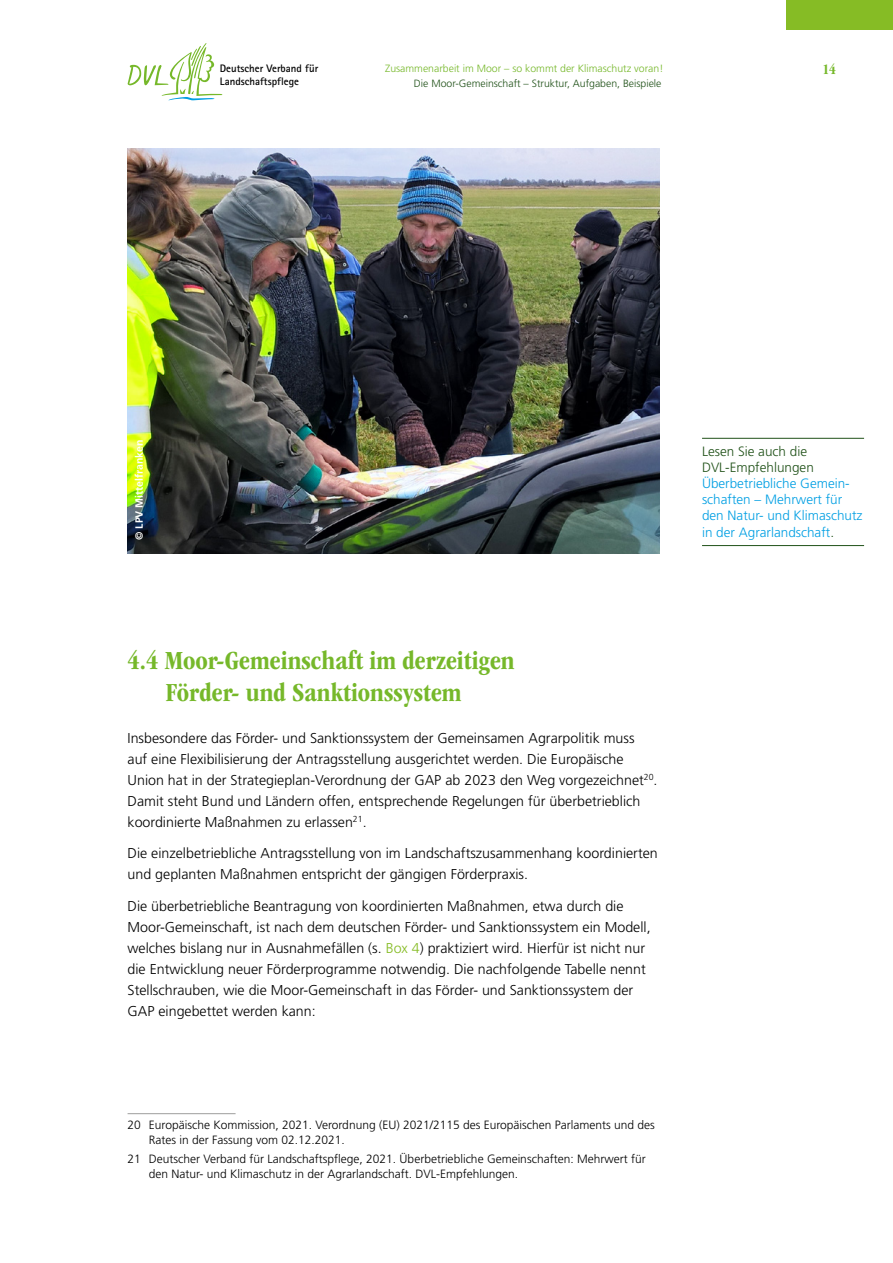
<style>
.page{position:relative;width:893px;height:1263px;background:#fff}
.page>*{position:absolute;margin:0;border:0;box-sizing:border-box;transform-origin:0 0}
.Kapitel_-_Ebene_1{font:700 condensed 27px/31.5px "ITC Garamond Std";color:#76b82a;text-align:center}
.t1{font:700 condensed 15px "ITC Garamond Std";color:#76b82a}
.LT_1-Sp{font:300 14.25px/21px "Frutiger LT Std";color:#000}
.Marginalspalte_Hinwe{font:300 13.5px/16.2px "Frutiger LT Std";color:#009fe3}
.Fußnote{font:300 12px/15px "Frutiger LT Std";color:#000}
.t2{font:700 10.8px "Rotis Sans Serif";color:#000}
.t3{font:300 10.5px "Frutiger LT Std";color:#205118}
.t4{font:300 10.5px "Frutiger LT Std";color:#76b82a}
.LT_1-Sp-2{font:700 10.5px "Frutiger LT Std";color:#fff}
.s1{color:#205118}
.s2{color:#86bc25}
</style>
<div class="page">
<div style="left:787px;top:0;width:106px;height:30px;background:#86bc25"></div>
<svg style="left:128px;top:43px;width:95px;height:58px"></svg>
<hr style="left:128px;top:1113px;width:108px;height:1px;background:#9d9d9c">
<img style="left:128px;top:149px;width:531px;height:405px">
<hr style="left:702px;top:438px;width:162px;height:1px;background:#205118">
<hr style="left:702px;top:545px;width:162px;height:1px;background:#205118">
<p class="t2" style="left:220px;top:62px;width:100px">Deutscher Verband für</p>
<p class="t1" style="left:822px;top:61px;width:15px">14</p>
<p class="t2" style="left:220px;top:75px;width:81px">Landschaftspflege</p>
<p class="t3" style="left:414px;top:77px;width:249px">Die Moor-Gemeinschaft – Struktur, Aufgaben, Beispiele</p>
<p class="t4" style="left:385px;top:62px;width:280px">Zusammenarbeit im Moor – so kommt der Klimaschutz voran!</p>
<p class="LT_1-Sp-2" style="left:133px;top:540px;width:102px;rotate:-90deg">© LPV Mittelfranken</p>
<p class="Marginalspalte_Hinwe" style="left:702px;top:443px;width:162px"><span class="s1">Lesen Sie auch die<br>DVL-Empfehlungen<br></span>Überbetriebliche Gemein&shy;schaften – Mehrwert für den Natur- und Klimaschutz</p>
<p class="Marginalspalte_Hinwe" style="left:702px;top:524px;width:134px">in der Agrarlandschaft<span class="s1">.</span></p>
<h1 class="Kapitel_-_Ebene_1" style="left:128px;top:645px;width:389px">4.4 Moor-Gemeinschaft im derzeitigen<br>Förder- und Sanktionssystem</h1>
<p class="LT_1-Sp" style="left:128px;top:728px;width:532px">Insbesondere das Förder- und Sanktionssystem der Gemeinsamen Agrarpolitik muss auf eine Flexibilisierung der Antragsstellung ausgerichtet werden. Die Europäische<br>Union hat in der Strategieplan-Verordnung der GAP ab 2023 den Weg vorgezeichnet<sup>20</sup>.</p>
<p class="LT_1-Sp" style="left:128px;top:791px;width:514px">Damit steht Bund und Ländern offen, entsprechende Regelungen für überbetrieblich koordinierte Maßnahmen zu erlassen<sup>21</sup>.</p>
<p class="LT_1-Sp" style="left:128px;top:843px;width:532px">Die einzelbetriebliche Antragsstellung von im Landschaftszusammenhang koordinierten und geplanten Maßnahmen entspricht der gängigen Förderpraxis.</p>
<p class="LT_1-Sp" style="left:128px;top:896px;width:525px">Die überbetriebliche Beantragung von koordinierten Maßnahmen, etwa durch die Moor-Gemeinschaft, ist nach dem deutschen Förder- und Sanktionssystem ein Modell, welches bislang nur in Ausnahmefällen (s. <span class="s2">Box 4</span>) praktiziert wird. Hierfür ist nicht nur die Entwicklung neuer Förderprogramme notwendig. Die nachfolgende Tabelle nennt Stellschrauben, wie die Moor-Gemeinschaft in das Förder- und Sanktionssystem der GAP eingebettet werden kann:</p>
<p class="Fußnote" style="left:149px;top:1117px;width:508px;text-indent:-21px">20 Europäische Kommission, 2021. Verordnung (EU) 2021/2115 des Europäischen Parlaments und des<br>Rates in der Fassung vom 02.12.2021.</p>
<p class="Fußnote" style="left:149px;top:1151px;width:498px;text-indent:-21px">21 Deutscher Verband für Landschaftspflege, 2021. Überbetriebliche Gemeinschaften: Mehrwert für den Natur- und Klimaschutz in der Agrarlandschaft. DVL-Empfehlungen.</p>
</div>
